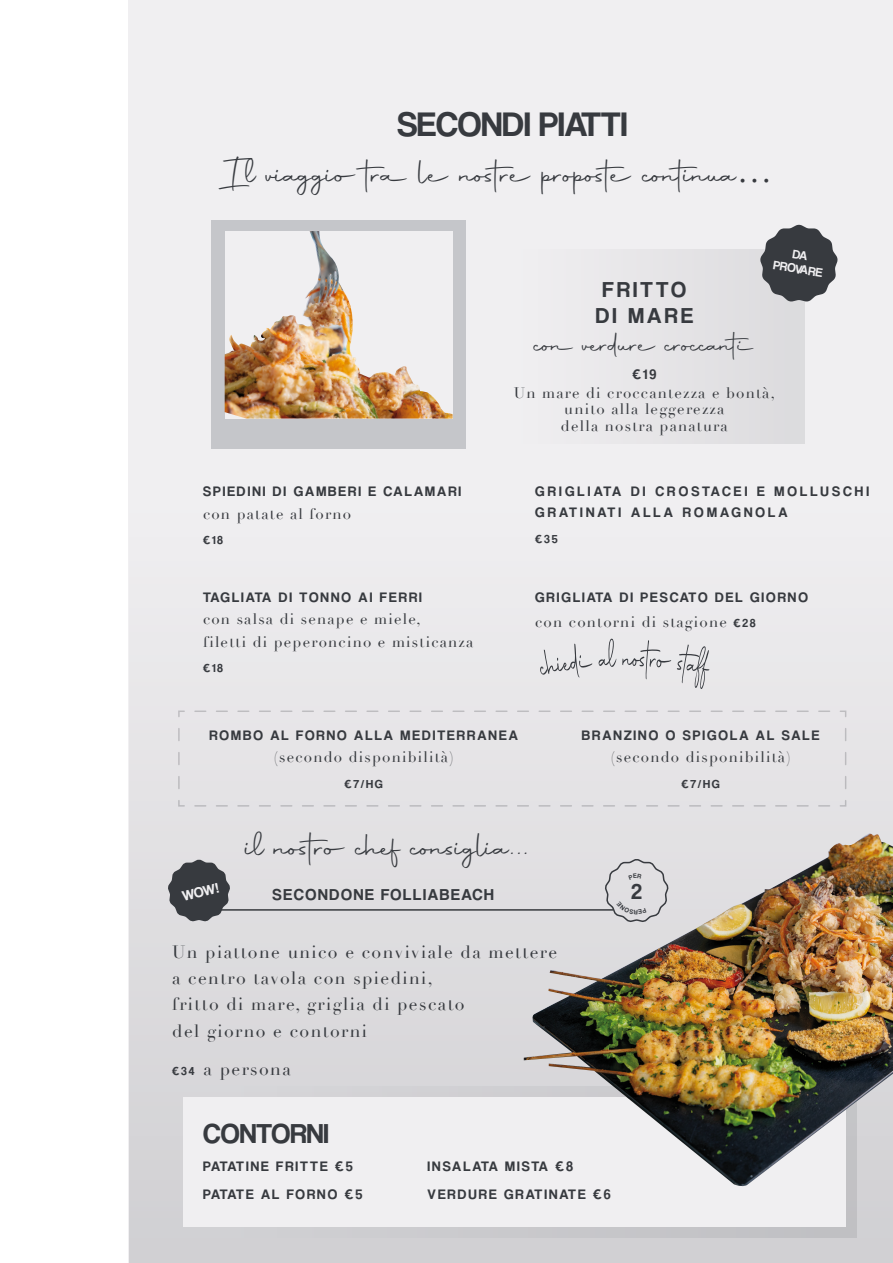
<style>
.page{position:relative;width:893px;height:1263px;background:#fff}
.page>*{position:absolute;margin:0;border:0;box-sizing:border-box;transform-origin:0 0}
.t1{font:35.55px "Autography";color:#373a3f}
.t2{font:35.4px "Coolvetica Rg";color:#373a3f}
.t3{font:30px "Autography";color:#373a3f}
.t4{font:28.5px "Coolvetica Rg";color:#373a3f}
.t5{font:22.5px/25.3px "Coolvetica Rg";letter-spacing:.14em;color:#373a3f;text-align:center}
.t6{font:22.2px "Coolvetica Rg";color:#373a3f}
.t7{font:17.55px/26.1px "Didot";letter-spacing:.08em;color:#373a3f}
.t8{font:16.5px "Coolvetica Rg";letter-spacing:.1em;color:#373a3f}
.t9{font:15px/16.4px "Didot";letter-spacing:.08em;color:#373a3f;text-align:center}
.t10{font:14.7px "Coolvetica Rg";color:#f0eff1}
.t11{font:14.25px/28.3px "Coolvetica Rg";letter-spacing:.14em;color:#373a3f}
.t12{font:14.25px/21px "Coolvetica Rg";letter-spacing:.22em;color:#373a3f}
.t13{font:12.75px/14.1px "Coolvetica Rg";color:#f0eff1;text-align:center}
.t14{font:12px "Coolvetica Rg";letter-spacing:.14em;color:#373a3f}
.s1{font-family:"Didot"}
.s2{font-family:"Coolvetica Rg";font-size:12px}
</style>
<div class="page">
<div style="left:128px;top:0;width:765px;height:1263px;background:#f0eff1"></div>
<div style="left:211px;top:221px;width:255px;height:228px;background:#c5c6ca"></div>
<div style="left:130px;top:424px;width:763px;height:839px;background:linear-gradient(to bottom,#f0eff1,#d2d1d4)"></div>
<div style="left:487px;top:250px;width:317px;height:193px;background:#e8e6e8"></div>
<svg style="left:760px;top:225px;width:78px;height:77px"></svg>
<svg style="left:195px;top:799px;width:651px;height:8px"></svg>
<svg style="left:839px;top:710px;width:7px;height:78px"></svg>
<svg style="left:178px;top:710px;width:652px;height:8px"></svg>
<svg style="left:178px;top:728px;width:8px;height:79px"></svg>
<svg style="left:540px;top:643px;width:53px;height:34px"></svg>
<svg style="left:599px;top:638px;width:17px;height:29px"></svg>
<svg style="left:622px;top:640px;width:49px;height:40px"></svg>
<svg style="left:677px;top:644px;width:33px;height:45px"></svg>
<svg style="left:168px;top:859px;width:62px;height:62px;background:#616367"></svg>
<hr style="left:217px;top:909px;width:396px;height:2px;background:#373a3f">
<img style="left:225px;top:231px;width:228px;height:188px">
<div style="left:168px;top:1086px;width:689px;height:152px;background:linear-gradient(to right,#d6d6d9,#bfbfc2)"></div>
<div style="left:183px;top:1097px;width:663px;height:130px;background:#f0eff1"></div>
<img style="left:524px;top:833px;width:369px;height:355px">
<svg style="left:603px;top:857px;width:67px;height:66px"></svg>
<h2 class="t2" style="left:397px;top:103px;width:232px">SECONDI PIATTI</h2>
<h1 class="t1" style="left:223px;top:151px;width:551px">Il viaggio tra le nostre proposte continua<span class="s1">…</span></h1>
<p class="t13" style="left:777px;top:244px;width:51px;rotate:9deg">DA<br>PROVARE</p>
<p class="t11" style="left:203px;top:477px;width:260px">SPIEDINI DI GAMBERI E CALAMARI</p>
<p class="t9" style="left:203px;top:506px;width:150px">con patate al forno</p>
<p class="t14" style="left:203px;top:533px;width:22px">€18</p>
<p class="t11" style="left:203px;top:583px;width:220px">TAGLIATA DI TONNO AI FERRI</p>
<p class="t9" style="left:203px;top:608px;width:272px;line-height:22.4px;text-align:left">con salsa di senape e miele,<br>filetti di peperoncino e misticanza</p>
<p class="t14" style="left:203px;top:661px;width:22px">€18</p>
<h3 class="t5" style="left:596px;top:277px;width:99px">FRITTO<br>DI MARE</h3>
<h3 class="t3" style="left:535px;top:325px;width:225px">con verdure croccanti</h3>
<p class="t11" style="left:632px;top:360px;width:26px">€19</p>
<p class="t9" style="left:514px;top:385px;width:263px">Un mare di croccantezza e bontà, unito alla leggerezza<br>della nostra panatura</p>
<p class="t12" style="left:535px;top:481px;width:335px">GRIGLIATA DI CROSTACEI E MOLLUSCHI<br>GRATINATI ALLA ROMAGNOLA</p>
<p class="t14" style="left:535px;top:532px;width:24px">€35</p>
<p class="t11" style="left:535px;top:583px;width:274px">GRIGLIATA DI PESCATO DEL GIORNO</p>
<p class="t9" style="left:535px;top:614px;width:222px">con contorni di stagione <span class="s2">€28</span></p>
<p class="t11" style="left:209px;top:721px;width:310px">ROMBO AL FORNO ALLA MEDITERRANEA</p>
<p class="t9" style="left:274px;top:749px;width:181px">(secondo disponibilità)</p>
<p class="t14" style="left:344px;top:777px;width:40px">€7/HG</p>
<h1 class="t1" style="left:246px;top:824px;width:285px">il nostro chef consiglia...</h1>
<p class="t11" style="left:582px;top:721px;width:239px">BRANZINO O SPIGOLA AL SALE</p>
<p class="t9" style="left:611px;top:749px;width:181px">(secondo disponibilità)</p>
<p class="t14" style="left:681px;top:777px;width:40px">€7/HG</p>
<p class="t10" style="left:180px;top:887px;width:39px;rotate:-13deg">WOW!</p>
<h3 class="t6" style="left:631px;top:879px;width:12px">2</h3>
<p class="t8" style="left:273px;top:885px;width:223px">SECONDONE FOLLIABEACH</p>
<p class="t7" style="left:172px;top:939px;width:386px">Un piattone unico e conviviale da mettere a centro tavola con spiedini,<br>fritto di mare, griglia di pescato<br>del giorno e contorni</p>
<p class="t7" style="left:172px;top:1056px;width:120px"><span class="s2">€34</span> a persona</p>
<h3 class="t4" style="left:203px;top:1116px;width:127px">CONTORNI</h3>
<p class="t11" style="left:203px;top:1152px;width:161px">PATATINE FRITTE €5<br>PATATE AL FORNO €5</p>
<p class="t11" style="left:428px;top:1152px;width:185px">INSALATA MISTA €8<br>VERDURE GRATINATE €6</p>
</div>
